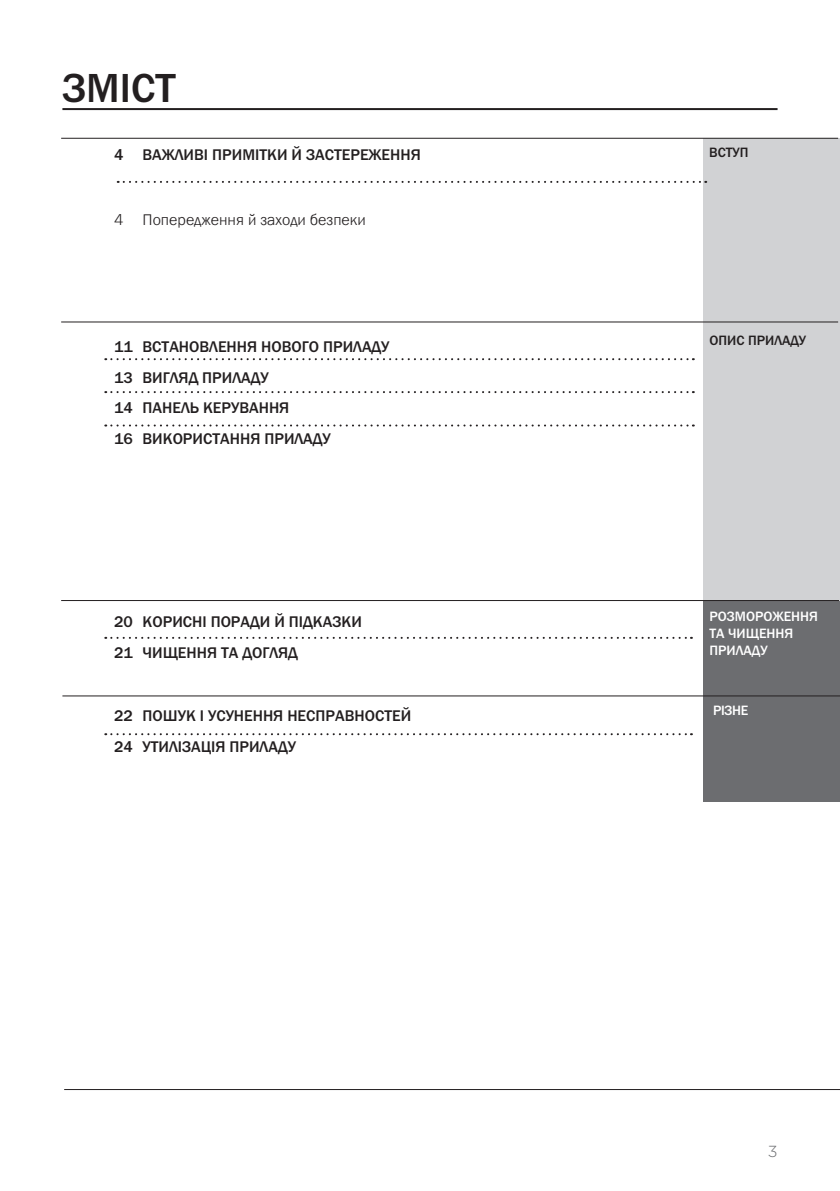
<style>
.page{position:relative;width:840px;height:1191px;background:#fff}
.page>*{position:absolute;margin:0;border:0;box-sizing:border-box;transform-origin:0 0}
.glavni_naslov_3stran{font:500 42px "Franklin Gothic URW";color:#231f20}
.t1{font:500 16px "Franklin Gothic URW";color:#231f20}
.t2{font:300 16px "Franklin Gothic URW";color:#231f20}
.t3{font:300 16px "Gotham";color:#6c6d70}
.kazalo_ob_strani{font:500 14px "Franklin Gothic URW";color:#fff}
.kazalo_ob_strani-2{font:500 14px "Franklin Gothic URW";color:#231f20}
</style>
<div class="page">
<hr style="left:62px;top:108px;width:715px;height:2px;background:#231f20">
<div style="left:703px;top:695px;width:136px;height:106px;background:#6c6d70"></div>
<div style="left:703px;top:601px;width:136px;height:94px;background:#6c6d70"></div>
<div style="left:703px;top:322px;width:136px;height:279px;background:#d1d2d4"></div>
<div style="left:703px;top:138px;width:136px;height:184px;background:#d1d2d4"></div>
<hr style="left:61px;top:138px;width:776px;height:1px;background:#231f20">
<hr style="left:61px;top:322px;width:776px;height:1px;background:#231f20">
<hr style="left:61px;top:600px;width:777px;height:1px;background:#231f20">
<svg style="left:105px;top:637px;width:586px;height:2px"></svg>
<svg style="left:105px;top:391px;width:588px;height:2px"></svg>
<svg style="left:105px;top:358px;width:588px;height:2px"></svg>
<hr style="left:64px;top:1089px;width:775px;height:1px;background:#231f20">
<svg style="left:105px;top:424px;width:588px;height:2px"></svg>
<svg style="left:105px;top:733px;width:586px;height:2px"></svg>
<svg style="left:118px;top:181px;width:587px;height:2px"></svg>
<hr style="left:62px;top:695px;width:777px;height:1px;background:#231f20">
<p class="glavni_naslov_3stran" style="left:62px;top:62px;width:115px">ЗМІСТ</p>
<p class="t1" style="left:114px;top:145px;width:308px">4 ВАЖЛИВІ ПРИМІТКИ Й ЗАСТЕРЕЖЕННЯ</p>
<p class="t2" style="left:114px;top:210px;width:253px">4 Попередження й заходи безпеки</p>
<p class="t1" style="left:114px;top:337px;width:277px">11 ВСТАНОВЛЕННЯ НОВОГО ПРИЛАДУ</p>
<p class="t1" style="left:114px;top:367px;width:156px">13 ВИГЛЯД ПРИЛАДУ</p>
<p class="t1" style="left:114px;top:398px;width:176px">14 ПАНЕЛЬ КЕРУВАННЯ</p>
<p class="t1" style="left:114px;top:429px;width:218px">16 ВИКОРИСТАННЯ ПРИЛАДУ</p>
<p class="t1" style="left:114px;top:612px;width:249px">20 КОРИСНІ ПОРАДИ Й ПІДКАЗКИ</p>
<p class="t1" style="left:114px;top:642px;width:185px">21 ЧИЩЕННЯ ТА ДОГЛЯД</p>
<p class="t1" style="left:114px;top:706px;width:298px">22 ПОШУК І УСУНЕННЯ НЕСПРАВНОСТЕЙ</p>
<p class="t1" style="left:114px;top:736px;width:183px">24 УТИЛІЗАЦІЯ ПРИЛАДУ</p>
<p class="kazalo_ob_strani-2" style="left:708px;top:144px;width:41px">ВСТУП</p>
<p class="kazalo_ob_strani-2" style="left:709px;top:331px;width:98px">ОПИС ПРИЛАДУ</p>
<p class="kazalo_ob_strani" style="left:709px;top:608px;width:110px">РОЗМОРОЖЕННЯ</p>
<p class="kazalo_ob_strani" style="left:709px;top:625px;width:85px">ТА ЧИЩЕННЯ</p>
<p class="kazalo_ob_strani" style="left:709px;top:641px;width:60px">ПРИЛАДУ</p>
<p class="kazalo_ob_strani" style="left:712px;top:701px;width:37px">РІЗНЕ</p>
<p class="t3" style="left:767px;top:1140px;width:11px">3</p>
</div>
